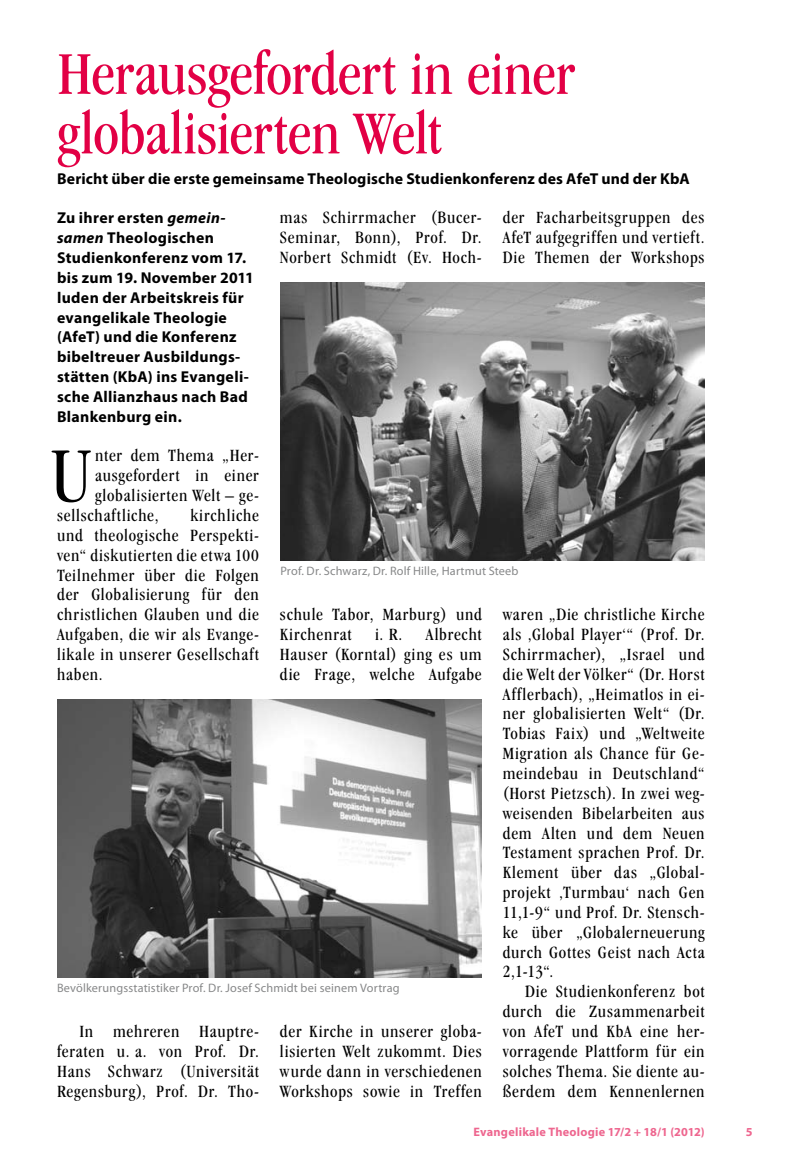
<style>
.page{position:relative;width:794px;height:1166px;background:#fff}
.page>*{position:absolute;margin:0;border:0;box-sizing:border-box;transform-origin:0 0}
.t1{font:condensed 80.67px "Garamond IT Cby BT";color:#000}
.t2{font:condensed 63px/59.5px "Garamond IT Cby BT";letter-spacing:-.01em;color:#e20045}
.t3{font:condensed 17.85px/19.8px "Garamond IT Cby BT";letter-spacing:.04em;color:#000;text-align:justify}
.t4{font:700 15.75px/19.8px "Myriad Pro";letter-spacing:.02em;color:#000}
.t5{font:12.25px "Myriad Pro";letter-spacing:.015em;color:#878889}
.t6{font:700 12.25px "Myriad Pro";letter-spacing:.02em;color:#ee668f}
.s1{font-style:italic}
</style>
<div class="page">
<img style="left:280px;top:283px;width:424px;height:278px">
<img style="left:57px;top:699px;width:424px;height:278px">
<h2 class="t2" style="left:57px;top:43px;width:520px">Herausgefordert in einer globalisierten Welt</h2>
<p class="t4" style="left:57px;top:168px;width:634px">Bericht über die erste gemeinsame Theologische Studienkonferenz des AfeT und der KbA</p>
<p class="t3" style="left:280px;top:207px;width:203px">mas Schirrmacher (Bucer-Seminar, Bonn), Prof. Dr.<br>Norbert Schmidt (Ev. Hoch-</p>
<p class="t3" style="left:503px;top:207px;width:203px">der Facharbeitsgruppen des AfeT aufgegriffen und vertieft.<br>Die Themen der Workshops</p>
<p class="t4" style="left:57px;top:208px;width:198px">Zu ihrer ersten <span class="s1">gemein&shy;samen</span> Theologischen<br>Studienkonferenz vom 17. bis zum 19. November 2011 luden der Arbeitskreis für evangelikale Theologie (AfeT) und die Konferenz bibeltreuer Ausbildungs&shy;stätten (KbA) ins Evangeli&shy;sche Allianzhaus nach Bad<br>Blankenburg ein.</p>
<h1 class="t1" style="left:50px;top:429px;width:43px">U</h1>
<p class="t3" style="left:95px;top:446px;width:165px">nter dem Thema „Her-</p>
<p class="t3" style="left:95px;top:465px;width:165px">ausgefordert in einer</p>
<p class="t3" style="left:95px;top:485px;width:165px">globalisierten Welt – ge-</p>
<p class="t3" style="left:57px;top:505px;width:103px">sellschaftliche,</p>
<p class="t3" style="left:57px;top:505px;width:203px;text-indent:133px">kirchliche und theologische Perspekti&shy;ven“ diskutierten die etwa 100<br>Teilnehmer über die Folgen der Globalisierung für den christlichen Glauben und die Aufgaben, die wir als Evange&shy;likale in unserer Gesellschaft haben.</p>
<p class="t5" style="left:280px;top:563px;width:240px">Prof. Dr. Schwarz, Dr. Rolf Hille, Hartmut Steeb</p>
<p class="t3" style="left:280px;top:604px;width:203px">schule Tabor, Marburg) und<br>Kirchenrat</p>
<p class="t3" style="left:503px;top:604px;width:203px">waren „Die christliche Kirche als ‚Global Player‘“ (Prof. Dr.<br>Schirrmacher), „Israel und die Welt der Völker“ (Dr. Horst Afflerbach), „Heimatlos in ei&shy;ner globalisierten Welt“ (Dr.<br>Tobias Faix) und „Weltweite Migration als Chance für Ge&shy;meindebau in Deutschland“ (Horst Pietzsch). In zwei weg&shy;weisenden Bibelarbeiten aus dem Alten und dem Neuen Testament sprachen Prof. Dr.<br>Klement über das „Global&shy;projekt ‚Turmbau‘ nach Gen 11,1-9“ und Prof. Dr. Stensch&shy;ke über „Globalerneuerung durch Gottes Geist nach Acta 2,1-13“.</p>
<p class="t3" style="left:503px;top:981px;width:203px;text-indent:22px">Die Studienkonferenz bot durch die Zusammenarbeit von AfeT und KbA eine her&shy;vorragende Plattform für ein solches Thema. Sie diente au&shy;ßerdem dem Kennenlernen</p>
<p class="t3" style="left:280px;top:624px;width:203px;text-indent:146px">Albrecht Hauser (Korntal) ging es um die Frage, welche Aufgabe</p>
<p class="t3" style="left:375px;top:624px;width:29px">i. R.</p>
<p class="t5" style="left:57px;top:980px;width:344px">Bevölkerungsstatistiker Prof. Dr. Josef Schmidt bei seinem Vortrag</p>
<p class="t3" style="left:57px;top:1021px;width:203px;text-indent:22px">In mehreren Hauptre&shy;feraten u. a. von Prof. Dr.<br>Hans Schwarz (Universität Regensburg), Prof. Dr. Tho-</p>
<p class="t3" style="left:280px;top:1021px;width:203px">der Kirche in unserer globa&shy;lisierten Welt zukommt. Dies wurde dann in verschiedenen Workshops sowie in Treffen</p>
<p class="t6" style="left:473px;top:1124px;width:232px">Evangelikale Theologie 17/2 + 18/1 (2012)</p>
</div>
